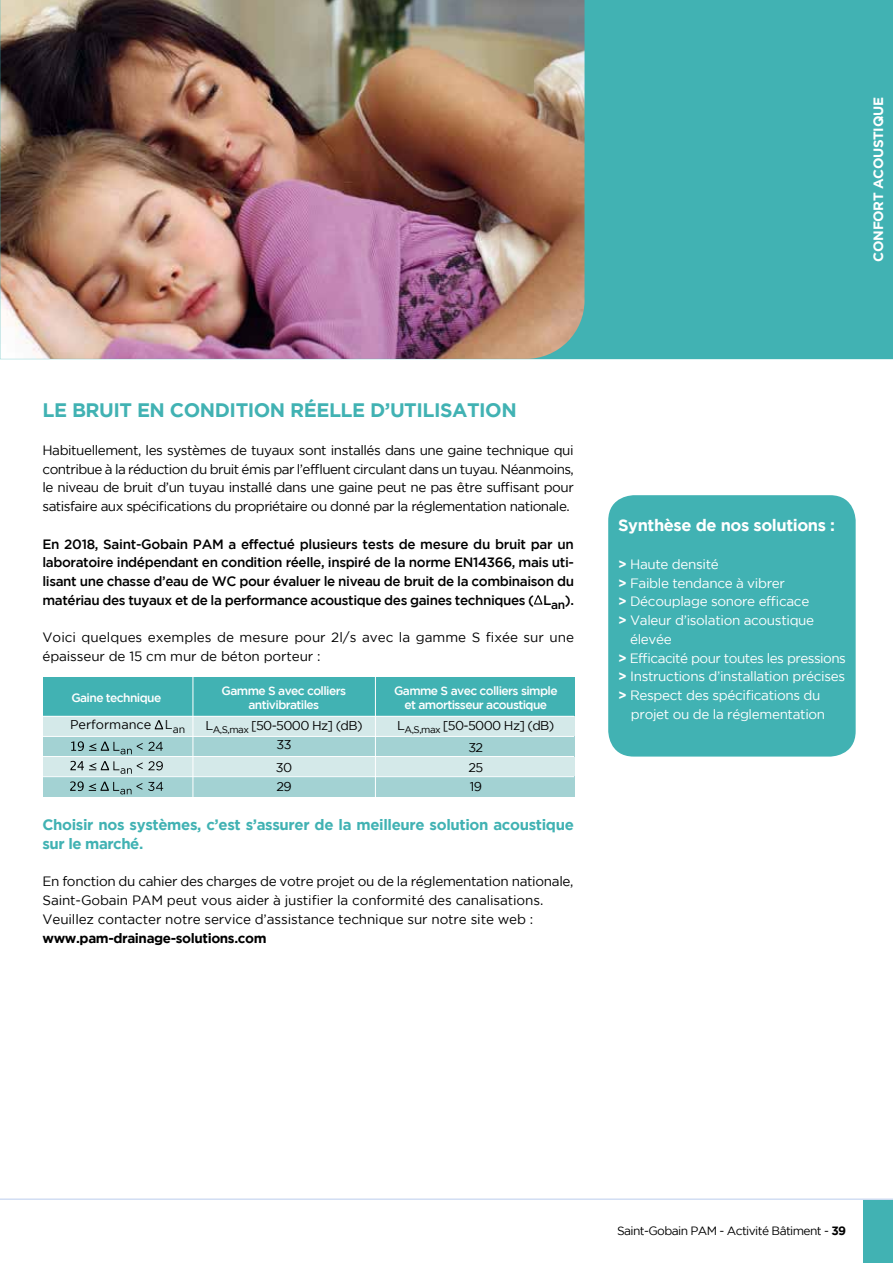
<style>
.page{position:relative;width:893px;height:1263px;background:#fff}
.page>*{position:absolute;margin:0;border:0;box-sizing:border-box;transform-origin:0 0}
.t1{font:700 19.5px "Gotham";letter-spacing:-.025em;color:#41b2b3}
.t2{font:700 16.5px "Gotham";letter-spacing:-.025em;color:#fff}
.t3{font:700 15px/18.8px "Gotham";letter-spacing:-.025em;color:#41b2b3}
.t4{font:13.5px/18.8px "Gotham";letter-spacing:-.01em;color:#000}
.t5{font:500 13.5px/18.8px "Gotham";letter-spacing:-.03em;color:#000;text-align:justify}
.t6{font:13.5px "Gotham";letter-spacing:-.025em;color:#fff}
.t7{font:700 13.5px "Gotham";letter-spacing:-.03em;color:#000}
.t8{font:700 13.5px "Gotham";letter-spacing:-.025em;color:#fff}
.t9{font:12.75px/19.5px "Gotham";letter-spacing:-.05em;color:#000;text-align:center}
.t10{font:12.75px "Gotham";color:#000}
.t11{font:500 12px/14.4px "Gotham";letter-spacing:-.05em;color:#fff;text-align:center}
.t12{font:12px "Gotham";letter-spacing:-.05em;color:#000}
.s1{font-weight:700}
</style>
<div class="page">
<div style="left:584px;top:0;width:309px;height:359px;background:#41b2b3"></div>
<div style="left:863px;top:1199px;width:30px;height:64px;background:#41b2b3"></div>
<img style="left:0;top:0;width:584px;height:359px">
<div style="left:43px;top:678px;width:531px;height:38px;background:#41b2b3"></div>
<div style="left:43px;top:716px;width:531px;height:81px;background:#d4e9e9"></div>
<div style="left:43px;top:736px;width:531px;height:21px;background:#a3d2d3"></div>
<div style="left:43px;top:777px;width:531px;height:20px;background:#a3d2d3"></div>
<hr style="left:41px;top:716px;width:533px;height:1px;background:#fff">
<hr style="left:41px;top:736px;width:533px;height:1px;background:#fff">
<hr style="left:41px;top:756px;width:533px;height:1px;background:#fff">
<hr style="left:41px;top:776px;width:533px;height:1px;background:#fff">
<hr style="left:193px;top:676px;width:1px;height:125px;background:#fff">
<hr style="left:375px;top:676px;width:1px;height:126px;background:#fff">
<div style="left:608px;top:495px;width:248px;height:261px;background:#41b2b3;border-radius:26px"></div>
<hr style="left:0;top:1198px;width:893px;height:2px;background:#d1ddf3">
<svg style="left:534px;top:595px;width:8px;height:9px"></svg>
<svg style="left:70px;top:781px;width:93px;height:13px"></svg>
<svg style="left:70px;top:761px;width:93px;height:13px"></svg>
<svg style="left:71px;top:741px;width:92px;height:13px"></svg>
<svg style="left:155px;top:720px;width:8px;height:9px"></svg>
<p class="t8" style="left:870px;top:262px;width:166px;rotate:-90deg">CONFORT ACOUSTIQUE</p>
<h1 class="t1" style="left:43px;top:399px;width:476px">LE BRUIT EN CONDITION RÉELLE D’UTILISATION</h1>
<p class="t4" style="left:43px;top:440px;width:533px;text-align:justify">Habituellement, les systèmes de tuyaux sont installés dans une gaine technique qui contribue à la réduction du bruit émis par l’effluent circulant dans un tuyau. Néanmoins, le niveau de bruit d’un tuyau installé dans une gaine peut ne pas être suffisant pour satisfaire aux spécifications du propriétaire ou donné par la réglementation nationale.</p>
<p class="t5" style="left:43px;top:534px;width:533px">En 2018, Saint-Gobain PAM a effectué plusieurs tests de mesure du bruit par un laboratoire indépendant en condition réelle, inspiré de la norme EN14366, mais uti&shy;lisant une chasse d’eau de WC pour évaluer le niveau de bruit de la combinaison du matériau des tuyaux et de la performance acoustique des gaines techniques ( L<sub>an</sub>).</p>
<p class="t4" style="left:43px;top:628px;width:533px">Voici quelques exemples de mesure pour 2l/s avec la gamme S fixée sur une épaisseur de 15 cm mur de béton porteur :</p>
<p class="t11" style="left:71px;top:690px;width:91px">Gaine technique</p>
<p class="t11" style="left:394px;top:683px;width:165px">Gamme S avec colliers simple et amortisseur acoustique</p>
<p class="t11" style="left:222px;top:683px;width:126px">Gamme S avec colliers antivibratiles</p>
<p class="t10" style="left:70px;top:718px;width:117px">Performance L<sub>an</sub></p>
<p class="t9" style="left:205px;top:715px;width:159px">L<sub>A,S,max</sub> [50-5000 Hz] (dB)<br>33</p>
<p class="t9" style="left:276px;top:757px;width:18px;text-align:left">30<br>29</p>
<p class="t9" style="left:397px;top:713px;width:159px;line-height:22.5px">L<sub>A,S,max</sub> [50-5000 Hz] (dB)<br>32</p>
<p class="t9" style="left:468px;top:757px;width:16px;text-align:left">25<br>19</p>
<p class="t3" style="left:43px;top:815px;width:533px">Choisir nos systèmes, c’est s’assurer de la meilleure solution acoustique sur le marché.</p>
<p class="t4" style="left:43px;top:872px;width:533px">En fonction du cahier des charges de votre projet ou de la réglementation nationale,<br>Saint-Gobain PAM peut vous aider à justifier la conformité des canalisations.<br>Veuillez contacter notre service d’assistance technique sur notre site web :</p>
<p class="t7" style="left:43px;top:930px;width:225px">www.pam-drainage-solutions.com</p>
<p class="t2" style="left:618px;top:516px;width:218px">Synthèse de nos solutions :</p>
<p class="t6" style="left:618px;top:557px;width:102px"><span class="s1">&gt;</span> Haute densité</p>
<p class="t6" style="left:618px;top:575px;width:168px"><span class="s1">&gt;</span> Faible tendance à vibrer</p>
<p class="t6" style="left:618px;top:594px;width:193px"><span class="s1">&gt;</span> Découplage sonore efficace</p>
<p class="t6" style="left:618px;top:613px;width:198px"><span class="s1">&gt;</span> Valeur d’isolation acoustique</p>
<p class="t6" style="left:630px;top:632px;width:43px">élevée</p>
<p class="t6" style="left:618px;top:650px;width:229px"><span class="s1">&gt;</span> Efficacité pour toutes les pressions</p>
<p class="t6" style="left:618px;top:669px;width:229px"><span class="s1">&gt;</span> Instructions d’installation précises</p>
<p class="t6" style="left:618px;top:688px;width:204px"><span class="s1">&gt;</span> Respect des spécifications du</p>
<p class="t6" style="left:631px;top:707px;width:196px">projet ou de la réglementation</p>
<p class="t12" style="left:617px;top:1224px;width:231px">Saint-Gobain PAM - Activité Bâtiment - <span class="s1">39</span></p>
</div>
